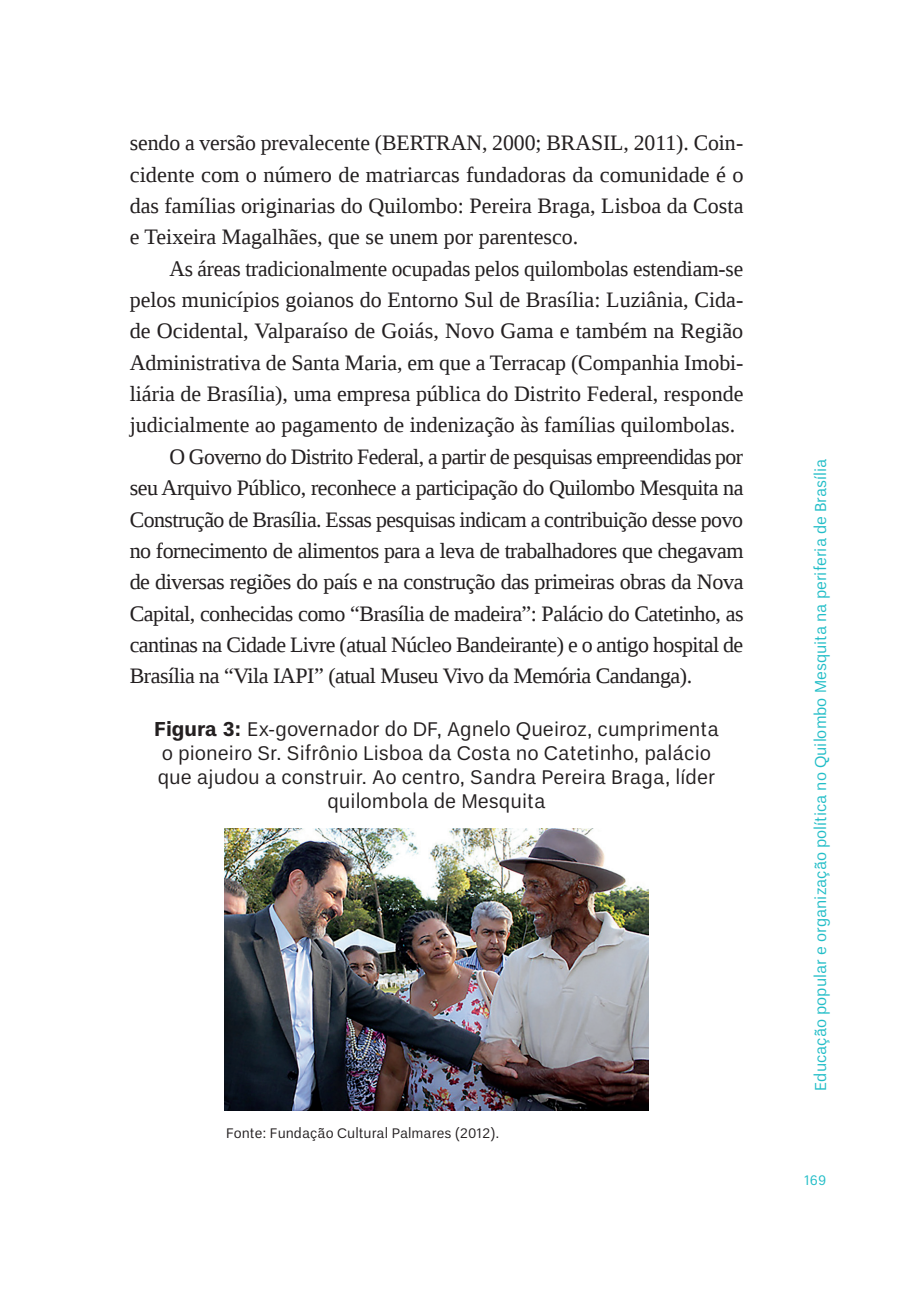
<style>
.page{position:relative;width:908px;height:1304px;background:#fff}
.page>*{position:absolute;margin:0;border:0;box-sizing:border-box;transform-origin:0 0}
.t1{font:22px/31.4px "Liberation Serif";letter-spacing:-.02em;color:#231f20;text-align:justify}
.t2{font:22px "Liberation Serif";color:#231f20}
.t3{font:20px/24px "Un B Pro";color:#231f20;text-align:center}
.t4{font:16px "Un B Pro";color:#21bdc7}
.t5{font:14px "Un B Pro";color:#231f20}
.t6{font:14px "Un B Pro";color:#21bdc7}
.s1{font-weight:700}
</style>
<div class="page">
<img style="left:225px;top:829px;width:423px;height:281px">
<p class="t1" style="left:130px;top:127px;width:615px">sendo a versão prevalecente (BERTRAN, 2000; BRASIL, 2011). Coin&shy;cidente com o número de matriarcas fundadoras da comunidade é o das famílias originarias do Quilombo: Pereira Braga, Lisboa da Costa e Teixeira Magalhães, que se unem por parentesco.</p>
<p class="t1" style="left:169px;top:253px;width:575px">As áreas tradicionalmente ocupadas pelos quilombolas estendiam-se</p>
<p class="t2" style="left:130px;top:286px;width:615px">pelos municípios goianos do Entorno Sul de Brasília: Luziânia, Cida-</p>
<p class="t2" style="left:130px;top:317px;width:615px">de Ocidental, Valparaíso de Goiás, Novo Gama e também na Região</p>
<p class="t2" style="left:130px;top:348px;width:615px">Administrativa de Santa Maria, em que a Terracap (Companhia Imobi-</p>
<p class="t2" style="left:130px;top:380px;width:615px">liária de Brasília), uma empresa pública do Distrito Federal, responde</p>
<p class="t2" style="left:130px;top:411px;width:606px">judicialmente ao pagamento de indenização às famílias quilombolas.</p>
<p class="t1" style="left:169px;top:441px;width:575px">O Governo do Distrito Federal, a partir de pesquisas empreendidas por</p>
<p class="t1" style="left:130px;top:472px;width:615px">seu Arquivo Público, reconhece a participação do Quilombo Mesquita na</p>
<p class="t1" style="left:130px;top:503px;width:614px">Construção de Brasília. Essas pesquisas indicam a contribuição desse povo</p>
<p class="t1" style="left:130px;top:535px;width:615px">no fornecimento de alimentos para a leva de trabalhadores que chegavam</p>
<p class="t1" style="left:130px;top:566px;width:615px">de diversas regiões do país e na construção das primeiras obras da Nova</p>
<p class="t1" style="left:130px;top:597px;width:615px">Capital, conhecidas como “Brasília de madeira”: Palácio do Catetinho, as</p>
<p class="t1" style="left:130px;top:629px;width:615px">cantinas na Cidade Livre (atual Núcleo Bandeirante) e o antigo hospital de</p>
<p class="t1" style="left:130px;top:660px;width:564px">Brasília na “Vila IAPI” (atual Museu Vivo da Memória Candanga).</p>
<p class="t3" style="left:154px;top:717px;width:566px"><span class="s1">Figura 3:</span> Ex-governador do DF, Agnelo Queiroz, cumprimenta o pioneiro Sr. Sifrônio Lisboa da Costa no Catetinho, palácio que ajudou a construir. Ao centro, Sandra Pereira Braga, líder quilombola de Mesquita</p>
<p class="t5" style="left:226px;top:1125px;width:275px">Fonte: Fundação Cultural Palmares (2012).</p>
<p class="t4" style="left:811px;top:1091px;width:634px;rotate:-90deg">Educação popular e organização política no Quilombo Mesquita na periferia de Brasília</p>
<p class="t6" style="left:803px;top:1172px;width:24px">169</p>
</div>
